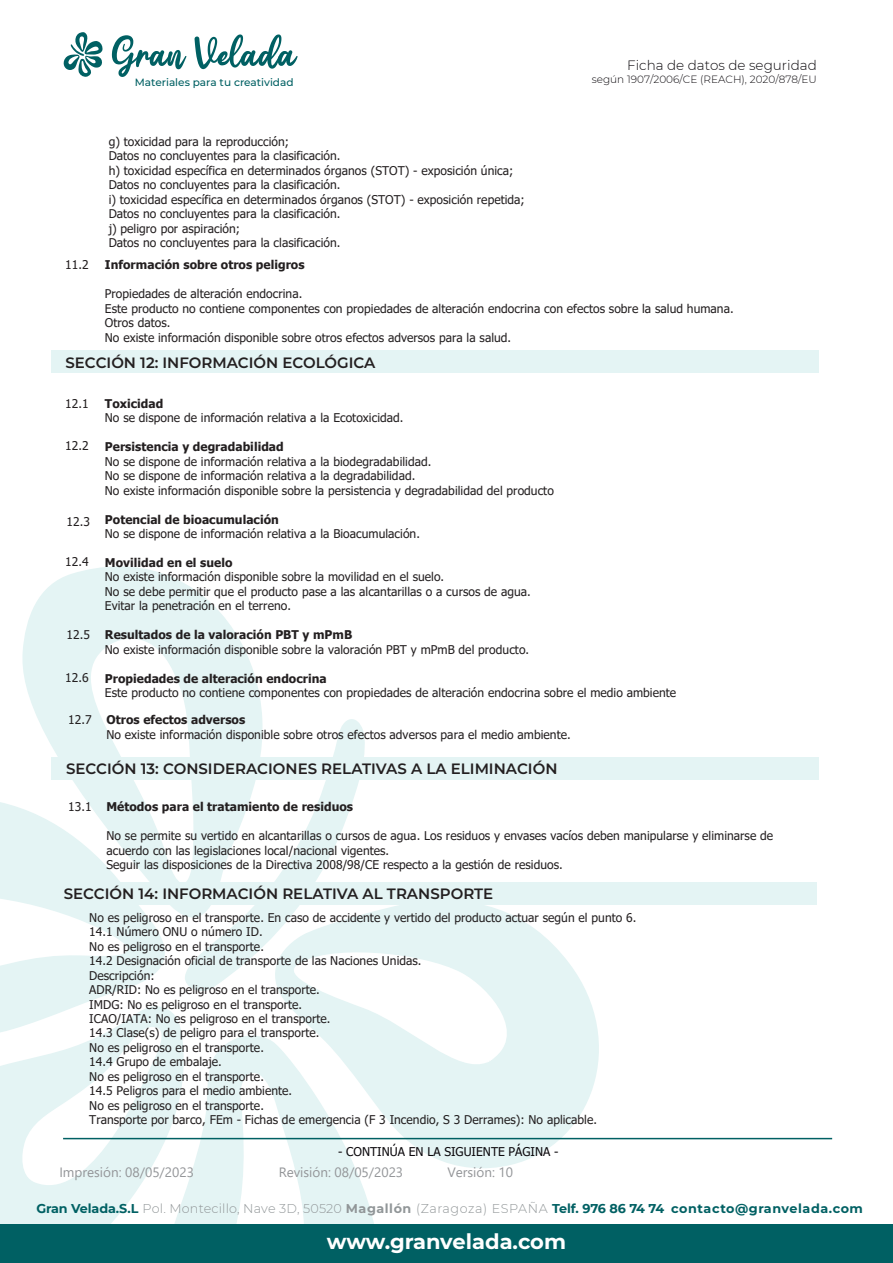
<style>
.page{position:relative;width:893px;height:1263px;background:#fff}
.page>*{position:absolute;margin:0;border:0;box-sizing:border-box;transform-origin:0 0}
.t1{font:700 21px "Montserrat";color:#fff}
.t2{font:600 15px "Montserrat";color:#231f20}
.t3{font:13.5px "Segoe UI";color:#939598}
.t4{font:300 13.5px "Montserrat";color:#0c090d}
.t5{font:700 12.75px "Montserrat";letter-spacing:.035em;color:#006063}
.t6{font:12.15px "Tahoma";color:#0c090d}
.t7{font:12px/14.4px "Tahoma";letter-spacing:.005em;color:#231f20}
.t8{font:700 12px "Tahoma";letter-spacing:.005em;color:#231f20}
.t9{font:300 10.5px "Montserrat";color:#0c090d}
.t10{font:500 10.5px "Montserrat";color:#006063}
.s1{font-weight:300;color:#919698}
.s2{color:#919698}
</style>
<div class="page">
<svg style="left:0;top:802px;width:165px;height:199px"></svg>
<svg style="left:282px;top:904px;width:346px;height:264px;fill:#e4f4f4"></svg>
<svg style="left:20px;top:566px;width:242px;height:383px;fill:#e4f4f4"></svg>
<svg style="left:0;top:1001px;width:180px;height:223px;fill:#e4f4f4"></svg>
<svg style="left:155px;top:1027px;width:232px;height:197px;fill:#e4f4f4"></svg>
<svg style="left:184px;top:714px;width:182px;height:282px"></svg>
<svg style="left:112px;top:35px;width:74px;height:42px"></svg>
<svg style="left:195px;top:34px;width:103px;height:35px"></svg>
<svg style="left:63px;top:32px;width:40px;height:45px"></svg>
<div style="left:0;top:1224px;width:893px;height:39px;background:#006063"></div>
<hr style="left:63px;top:1138px;width:769px;height:1px;background:#006063">
<div style="left:51px;top:351px;width:767px;height:22px;background:#e4f4f4"></div>
<div style="left:52px;top:757px;width:767px;height:22px;background:#e4f4f4"></div>
<div style="left:49px;top:882px;width:768px;height:22px;background:#e4f4f4"></div>
<p class="t10" style="left:135px;top:75px;width:160px">Materiales para tu creatividad</p>
<p class="t7" style="left:109px;top:135px;width:418px">g) toxicidad para la reproducción;<br>Datos no concluyentes para la clasificación.<br>h) toxicidad específica en determinados órganos (STOT) - exposición única; Datos no concluyentes para la clasificación.<br>i) toxicidad específica en determinados órganos (STOT) - exposición repetida; Datos no concluyentes para la clasificación.<br>j) peligro por aspiración;<br>Datos no concluyentes para la clasificación.</p>
<p class="t4" style="left:627px;top:57px;width:191px">Ficha de datos de seguridad</p>
<p class="t9" style="left:592px;top:72px;width:226px">según 1907/2006/CE (REACH), 2020/878/EU</p>
<p class="t7" style="left:65px;top:258px;width:25px">11.2</p>
<p class="t8" style="left:105px;top:256px;width:201px">Información sobre otros peligros</p>
<p class="t7" style="left:105px;top:287px;width:630px">Propiedades de alteración endocrina.<br>Este producto no contiene componentes con propiedades de alteración endocrina con efectos sobre la salud humana.<br>Otros datos.<br>No existe información disponible sobre otros efectos adversos para la salud.</p>
<p class="t2" style="left:66px;top:352px;width:311px">SECCIÓN 12: INFORMACIÓN ECOLÓGICA</p>
<p class="t7" style="left:65px;top:397px;width:25px">12.1</p>
<p class="t7" style="left:65px;top:439px;width:25px">12.2</p>
<p class="t7" style="left:67px;top:515px;width:25px">12.3</p>
<p class="t7" style="left:65px;top:556px;width:25px">12.4</p>
<p class="t7" style="left:67px;top:628px;width:25px">12.5</p>
<p class="t7" style="left:65px;top:671px;width:25px">12.6</p>
<p class="t7" style="left:68px;top:713px;width:25px">12.7</p>
<p class="t8" style="left:105px;top:395px;width:60px">Toxicidad</p>
<p class="t7" style="left:105px;top:412px;width:300px">No se dispone de información relativa a la Ecotoxicidad.</p>
<p class="t8" style="left:105px;top:439px;width:180px">Persistencia y degradabilidad</p>
<p class="t7" style="left:105px;top:455px;width:450px">No se dispone de información relativa a la biodegradabilidad.<br>No se dispone de información relativa a la degradabilidad.<br>No existe información disponible sobre la persistencia y degradabilidad del producto</p>
<p class="t8" style="left:105px;top:511px;width:175px">Potencial de bioacumulación</p>
<p class="t7" style="left:105px;top:527px;width:317px">No se dispone de información relativa a la Bioacumulación.</p>
<p class="t8" style="left:105px;top:554px;width:129px">Movilidad en el suelo</p>
<p class="t7" style="left:105px;top:570px;width:427px">No existe información disponible sobre la movilidad en el suelo.<br>No se debe permitir que el producto pase a las alcantarillas o a cursos de agua.<br>Evitar la penetración en el terreno.</p>
<p class="t8" style="left:105px;top:626px;width:249px">Resultados de la valoración PBT y mPmB</p>
<p class="t7" style="left:105px;top:643px;width:426px">No existe información disponible sobre la valoración PBT y mPmB del producto.</p>
<p class="t8" style="left:105px;top:670px;width:223px">Propiedades de alteración endocrina</p>
<p class="t7" style="left:105px;top:686px;width:573px">Este producto no contiene componentes con propiedades de alteración endocrina sobre el medio ambiente</p>
<p class="t8" style="left:106px;top:711px;width:140px">Otros efectos adversos</p>
<p class="t7" style="left:106px;top:728px;width:466px">No existe información disponible sobre otros efectos adversos para el medio ambiente.</p>
<p class="t2" style="left:66px;top:758px;width:493px">SECCIÓN 13: CONSIDERACIONES RELATIVAS A LA ELIMINACIÓN</p>
<p class="t7" style="left:68px;top:800px;width:25px">13.1</p>
<p class="t8" style="left:106px;top:798px;width:248px">Métodos para el tratamiento de residuos</p>
<p class="t7" style="left:106px;top:829px;width:668px">No se permite su vertido en alcantarillas o cursos de agua. Los residuos y envases vacíos deben manipularse y eliminarse de acuerdo con las legislaciones local/nacional vigentes.<br>Seguir las disposiciones de la Directiva 2008/98/CE respecto a la gestión de residuos.</p>
<p class="t2" style="left:64px;top:883px;width:431px">SECCIÓN 14: INFORMACIÓN RELATIVA AL TRANSPORTE</p>
<p class="t7" style="left:89px;top:911px;width:549px">No es peligroso en el transporte. En caso de accidente y vertido del producto actuar según el punto 6.<br>14.1 Número ONU o número ID.<br>No es peligroso en el transporte.<br>14.2 Designación oficial de transporte de las Naciones Unidas.<br>Descripción:<br>ADR/RID: No es peligroso en el transporte.<br>IMDG: No es peligroso en el transporte.<br>ICAO/IATA: No es peligroso en el transporte.<br>14.3 Clase(s) de peligro para el transporte.<br>No es peligroso en el transporte.<br>14.4 Grupo de embalaje.<br>No es peligroso en el transporte.<br>14.5 Peligros para el medio ambiente.<br>No es peligroso en el transporte.<br>Transporte por barco, FEm - Fichas de emergencia (F 3 Incendio, S 3 Derrames): No aplicable.</p>
<p class="t6" style="left:338px;top:1143px;width:222px">- CONTINÚA EN LA SIGUIENTE PÁGINA -</p>
<p class="t3" style="left:59px;top:1160px;width:136px">Impresión: 08/05/2023</p>
<p class="t3" style="left:279px;top:1160px;width:126px">Revisión: 08/05/2023</p>
<p class="t3" style="left:447px;top:1160px;width:67px">Versión: 10</p>
<p class="t5" style="left:36px;top:1200px;width:828px">Gran Velada.S.L <span class="s1">Pol. Montecillo, Nave 3D, 50520</span> <span class="s2">Magallón</span> <span class="s1">(Zaragoza) ESPAÑA</span> Telf. 976 86 74 74 contacto@granvelada.com</p>
<h1 class="t1" style="left:327px;top:1226px;width:241px">www.granvelada.com</h1>
</div>
